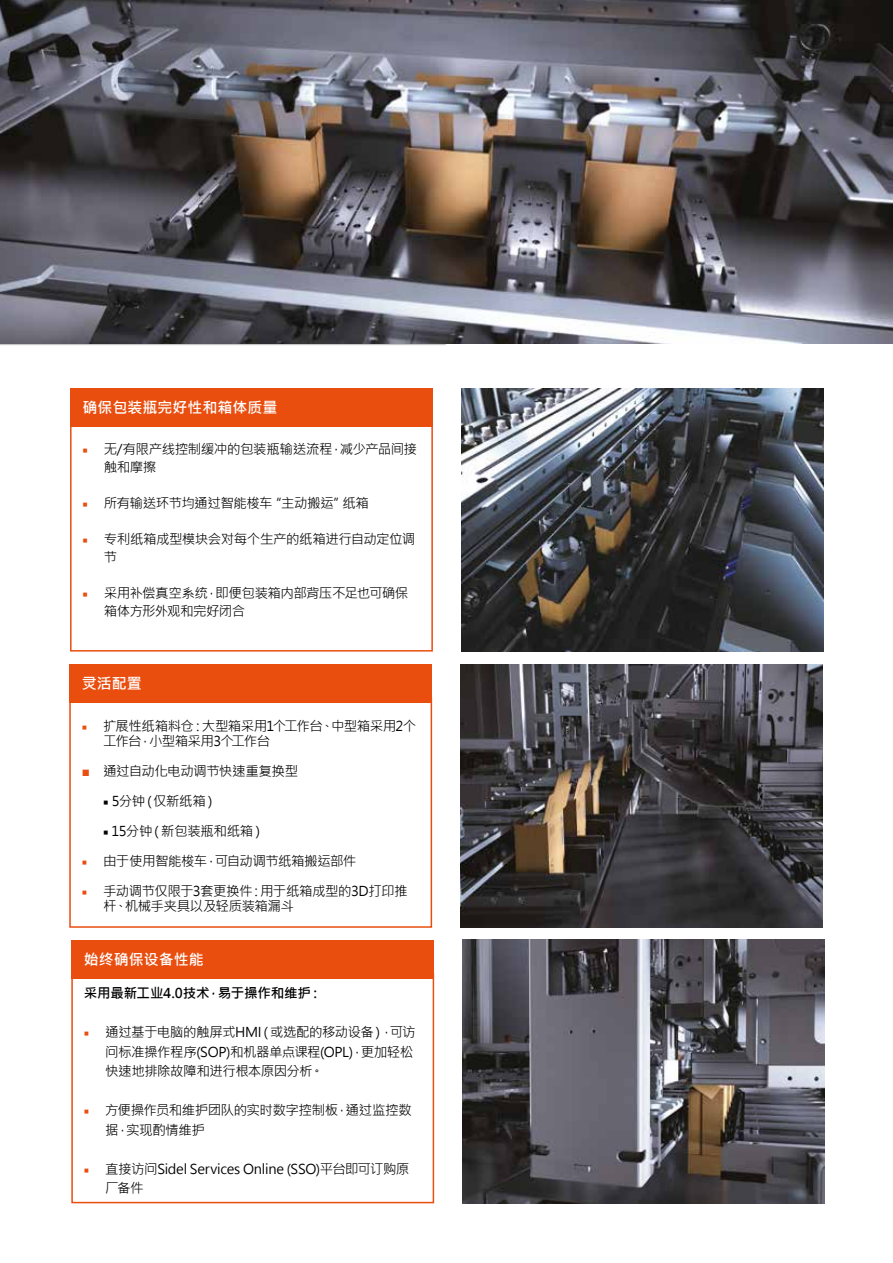
<style>
.page{position:relative;width:893px;height:1263px;background:#fff}
.page>*{position:absolute;margin:0;border:0;box-sizing:border-box;transform-origin:0 0}
.t1{font:700 15px "Microsoft Jheng Hei";color:#fff}
.t2{font:13.5px/18px "Microsoft Jheng Hei";letter-spacing:-.04em;color:#000}
.t3{font:13.5px/19.5px "Microsoft Jheng Hei";letter-spacing:-.02em;color:#000}
.t4{font:700 13.5px "Microsoft Jheng Hei";letter-spacing:-.015em;color:#000}
.s1{font-family:"Minion Pro";color:#e94e0f}
.s2{color:#e94e0f}
.s3{font-family:"Minion Pro";color:#020203}
</style>
<div class="page">
<hr style="left:0;top:344px;width:446px;height:1px;background:#c6c6c6">
<img style="left:0;top:0;width:893px;height:344px">
<img style="left:461px;top:388px;width:362px;height:263px">
<img style="left:460px;top:664px;width:362px;height:264px">
<img style="left:462px;top:940px;width:362px;height:263px">
<div style="left:70px;top:421px;width:363px;height:230px;border:2px solid #e94e0f"></div>
<div style="left:70px;top:388px;width:362px;height:39px;background:#e94e0f"></div>
<div style="left:69px;top:697px;width:363px;height:231px;border:2px solid #e94e0f"></div>
<div style="left:69px;top:664px;width:363px;height:39px;background:#e94e0f"></div>
<div style="left:71px;top:973px;width:363px;height:230px;border:2px solid #e94e0f"></div>
<div style="left:71px;top:940px;width:363px;height:38px;background:#e94e0f"></div>
<p class="t1" style="left:83px;top:398px;width:196px">确保包装瓶完好性和箱体质量</p>
<p class="t2" style="left:104px;top:440px;width:315px;text-indent:-21px"><span class="s1">■</span> 无/有限产线控制缓冲的包装瓶输送流程，减少产品间接触和摩擦</p>
<p class="t2" style="left:83px;top:494px;width:288px"><span class="s1">■</span> 所有输送环节均通过智能梭车“主动搬运”纸箱</p>
<p class="t2" style="left:104px;top:530px;width:313px;text-indent:-21px"><span class="s1">■</span> 专利纸箱成型模块会对每个生产的纸箱进行自动定位调节</p>
<p class="t2" style="left:104px;top:584px;width:306px;text-indent:-21px"><span class="s1">■</span> 采用补偿真空系统，即便包装箱内部背压不足也可确保箱体方形外观和完好闭合</p>
<p class="t1" style="left:82px;top:674px;width:61px">灵活配置</p>
<p class="t2" style="left:103px;top:718px;width:315px;line-height:15px;text-indent:-21px"><span class="s1">■</span> 扩展性纸箱料仓：大型箱采用1个工作台、中型箱采用2个工作台，小型箱采用3个工作台</p>
<p class="t2" style="left:82px;top:762px;width:218px"><span class="s2">■</span> 通过自动化电动调节快速重复换型</p>
<p class="t2" style="left:103px;top:792px;width:115px"><span class="s3">■</span> 5分钟（仅新纸箱）</p>
<p class="t2" style="left:103px;top:822px;width:163px"><span class="s3">■</span> 15分钟（新包装瓶和纸箱）</p>
<p class="t2" style="left:82px;top:852px;width:276px"><span class="s1">■</span> 由于使用智能梭车，可自动调节纸箱搬运部件</p>
<p class="t2" style="left:103px;top:883px;width:306px;line-height:15px;text-indent:-21px"><span class="s1">■</span> 手动调节仅限于3套更换件：用于纸箱成型的3D打印推杆、机械手夹具以及轻质装箱漏斗</p>
<p class="t1" style="left:84px;top:950px;width:121px">始终确保设备性能</p>
<p class="t4" style="left:84px;top:985px;width:240px">采用最新工业4.0技术，易于操作和维护：</p>
<p class="t2" style="left:105px;top:1022px;width:312px;line-height:19.5px;text-indent:-21px"><span class="s1">■</span> 通过基于电脑的触屏式HMI（或选配的移动设备），可访问标准操作程序(SOP)和机器单点课程(OPL)，更加轻松快速地排除故障和进行根本原因分析。</p>
<p class="t2" style="left:105px;top:1100px;width:308px;line-height:19.5px;text-indent:-21px"><span class="s1">■</span> 方便操作员和维护团队的实时数字控制板，通过监控数据，实现酌情维护</p>
<p class="t3" style="left:105px;top:1159px;width:306px;text-indent:-21px"><span class="s1">■</span> 直接访问Sidel Services Online (SSO)平台即可订购原厂备件</p>
</div>
